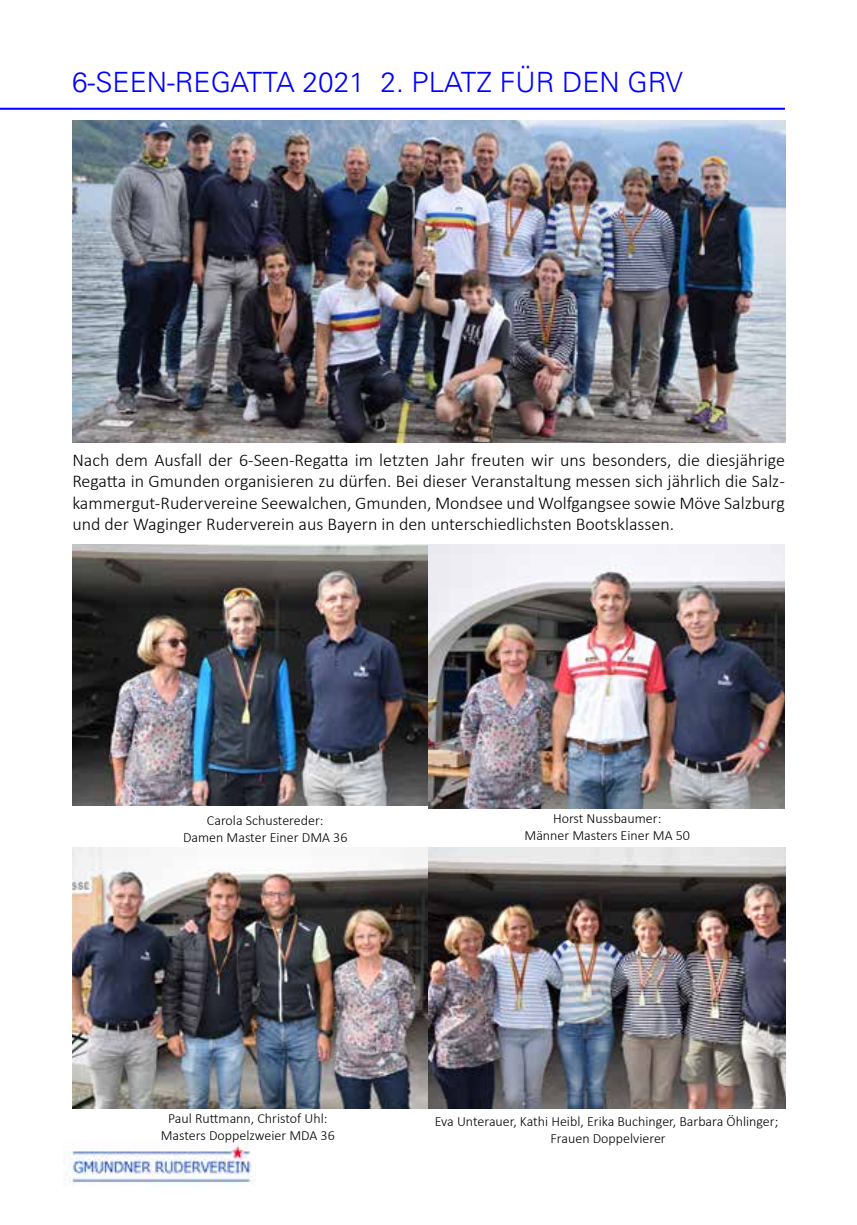
<style>
.page{position:relative;width:857px;height:1225px;background:#fff}
.page>*{position:absolute;margin:0;border:0;box-sizing:border-box;transform-origin:0 0}
.t1{font:300 28px "Univers LT";color:#00f}
.t2{font:300 18px/21.6px "Calibri";color:#000;text-align:justify}
.t3{font:300 14px/16.8px "Calibri";color:#000;text-align:center}
</style>
<div class="page">
<hr style="left:0;top:108px;width:784px;height:2px;background:#00f">
<img style="left:63px;top:1140px;width:193px;height:46px">
<img style="left:72px;top:544px;width:356px;height:261px">
<img style="left:428px;top:544px;width:356px;height:264px">
<img style="left:72px;top:848px;width:712px;height:260px">
<img style="left:72px;top:120px;width:712px;height:323px">
<h1 class="t1" style="left:72px;top:65px;width:612px">6-SEEN-REGATTA 2021 2. PLATZ FÜR DEN GRV</h1>
<p class="t2" style="left:72px;top:448px;width:713px">Nach dem Ausfall der 6-Seen-Regatta im letzten Jahr freuten wir uns besonders, die diesjährige Regatta in Gmunden organisieren zu dürfen. Bei dieser Veranstaltung messen sich jährlich die Salz&shy;kammergut-Rudervereine Seewalchen, Gmunden, Mondsee und Wolfgangsee sowie Möve Salzburg und der Waginger Ruderverein aus Bayern in den unterschiedlichsten Bootsklassen.</p>
<p class="t3" style="left:183px;top:811px;width:166px">Carola Schustereder:<br>Damen Master Einer DMA 36</p>
<p class="t3" style="left:524px;top:810px;width:167px">Horst Nussbaumer:<br>Männer Masters Einer MA 50</p>
<p class="t3" style="left:161px;top:1110px;width:175px">Paul Ruttmann, Christof Uhl:<br>Masters Doppelzweier MDA 36</p>
<p class="t3" style="left:434px;top:1112px;width:345px">Eva Unterauer, Kathi Heibl, Erika Buchinger, Barbara Öhlinger;<br>Frauen Doppelvierer</p>
</div>
